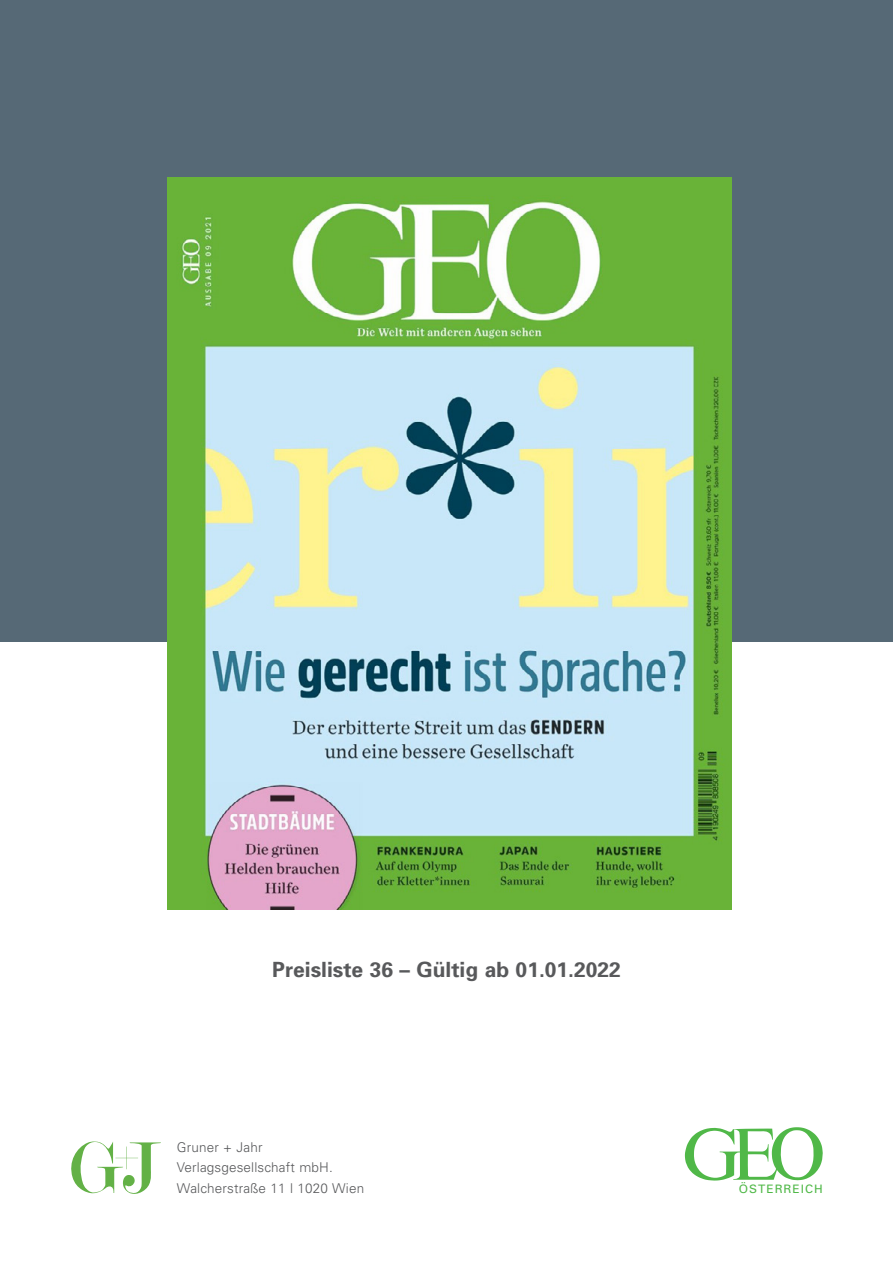
<style>
.page{position:relative;width:893px;height:1263px;background:#fff}
.page>*{position:absolute;margin:0;border:0;box-sizing:border-box;transform-origin:0 0}
.t1{font:700 21px "Univers";color:#58595b}
.t2{font:300 13.5px/20.7px "Univers";letter-spacing:.01em;color:#58595b}
.t3{font:11.7px "Univers";letter-spacing:.08em;color:#50b848}
</style>
<div class="page">
<div style="left:0;top:0;width:893px;height:641px;background:#566976"></div>
<img style="left:167px;top:178px;width:565px;height:731px">
<svg style="left:71px;top:1141px;width:90px;height:53px"></svg>
<svg style="left:685px;top:1127px;width:138px;height:53px"></svg>
<div style="left:820px;top:1171px;width:11px;height:12px;background:#fff"></div>
<h1 class="t1" style="left:272px;top:956px;width:350px">Preisliste 36 – Gültig ab 01.01.2022</h1>
<p class="t2" style="left:177px;top:1136px;width:189px">Gruner + Jahr<br>Verlagsgesellschaft mbH.<br>Walcherstraße 11 | 1020 Wien</p>
<p class="t3" style="left:739px;top:1182px;width:85px">ÖSTERREICH</p>
</div>
